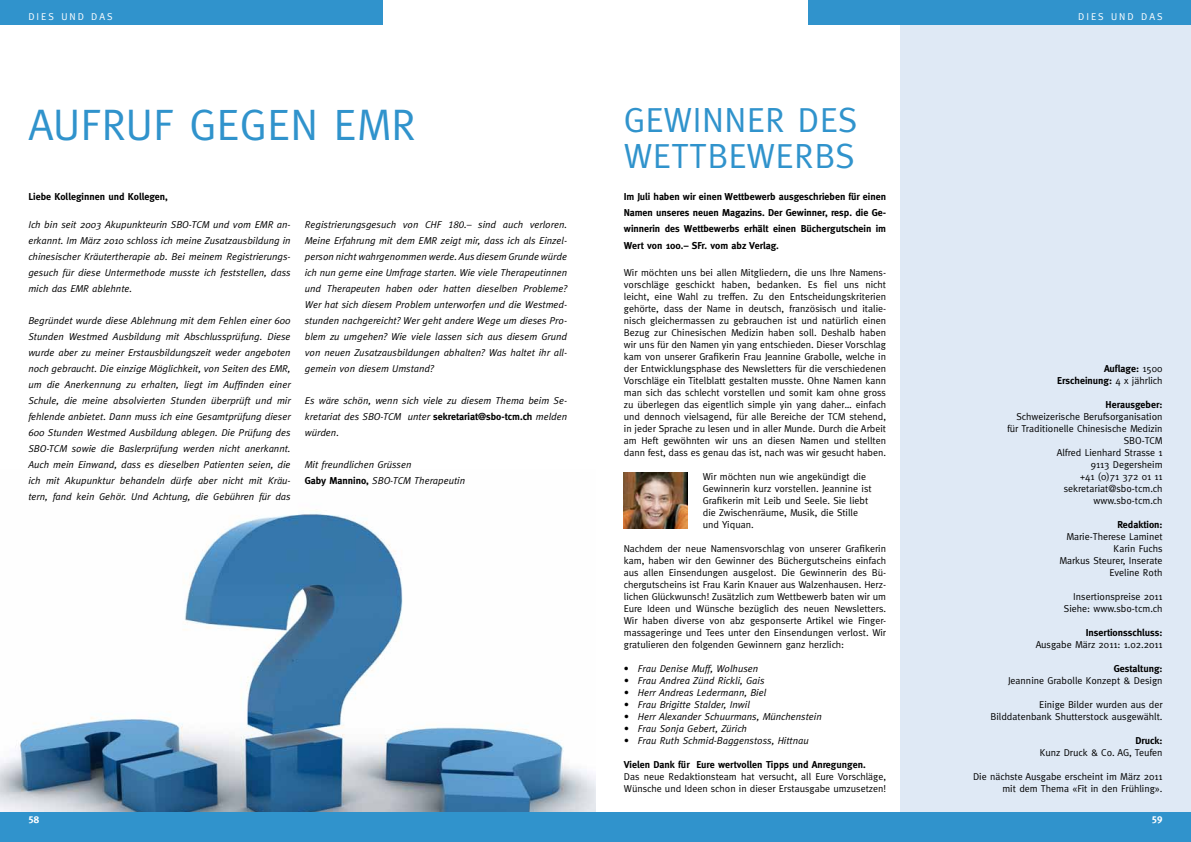
<style>
.page{position:relative;width:1191px;height:842px;background:#fff}
.page>*{position:absolute;margin:0;border:0;box-sizing:border-box;transform-origin:0 0}
.t1{font:44.1px "Meta";letter-spacing:.01em;color:#3093cc}
.t2{font:35px "Meta";color:#3093cc}
.t3{font:10px/12px "Meta";color:#000;text-align:right}
.t4{font:italic 10px/16px "Meta";color:#000;text-align:justify}
.t5{font:700 10px/16px "Meta";color:#000;text-align:justify}
.t6{font:10px "Meta";letter-spacing:.2em;color:#fff}
.t7{font:10px "Meta Bold Caps";color:#fff}
.s1{font-family:"Meta Italic Caps";font-style:normal}
.s2{font-weight:700;font-style:normal}
.s3{font-style:normal}
.s4{font-weight:400}
</style>
<div class="page">
<img style="left:0;top:513px;width:595px;height:299px">
<div style="left:0;top:0;width:383px;height:25px;background:#3093cc"></div>
<div style="left:900px;top:0;width:291px;height:842px;background:#dfe9f5"></div>
<div style="left:0;top:812px;width:1191px;height:30px;background:#3093cc"></div>
<div style="left:808px;top:0;width:383px;height:25px;background:#3093cc"></div>
<img style="left:624px;top:472px;width:63px;height:56px">
<p class="t6" style="left:28px;top:11px;width:86px">DIES UND DAS</p>
<h1 class="t1" style="left:28px;top:99px;width:390px">AUFRUF GEGEN EMR</h1>
<p class="t5" style="left:28px;top:188px;width:141px">Liebe Kolleginnen und Kollegen,</p>
<p class="t4" style="left:28px;top:216px;width:264px">Ich bin seit 2003 Akupunkteurin SBO-TCM und vom EMR an&shy;erkannt. Im März 2010 schloss ich meine Zusatzausbildung in chinesischer Kräutertherapie ab. Bei meinem Registrierungs&shy;gesuch für diese Untermethode musste ich feststellen, dass mich das EMR ablehnte.</p>
<p class="t4" style="left:28px;top:312px;width:264px">Begründet wurde diese Ablehnung mit dem Fehlen einer 600<br>Stunden Westmed Ausbildung mit Abschlussprüfung. Diese wurde aber zu meiner Erstausbildungszeit weder angeboten noch gebraucht. Die einzige Möglichkeit, von Seiten des EMR, um die Anerkennung zu erhalten, liegt im Auffinden einer Schule, die meine absolvierten Stunden überprüft und mir fehlende anbietet. Dann muss ich eine Gesamtprüfung dieser 600 Stunden Westmed Ausbildung ablegen. Die Prüfung des SBO-TCM sowie die Baslerprüfung werden nicht anerkannt.<br>Auch mein Einwand, dass es dieselben Patienten seien, die ich mit Akupunktur behandeln dürfe aber nicht mit Kräu&shy;tern, fand kein Gehör. Und Achtung, die Gebühren für das</p>
<p class="t4" style="left:305px;top:216px;width:264px">Registrierungsgesuch von CHF <span class="s1">180</span>.– sind auch verloren.<br>Meine Erfahrung mit dem EMR zeigt mir, dass ich als Einzel&shy;person nicht wahrgenommen werde. Aus diesem Grunde würde ich nun gerne eine Umfrage starten. Wie viele Therapeutinnen und Therapeuten haben oder hatten dieselben Probleme?<br>Wer hat sich diesem Problem unterworfen und die Westmed&shy;stunden nachgereicht? Wer geht andere Wege um dieses Pro&shy;blem zu umgehen? Wie viele lassen sich aus diesem Grund von neuen Zusatzausbildungen abhalten? Was haltet ihr all&shy;gemein von diesem Umstand?</p>
<p class="t4" style="left:305px;top:392px;width:264px">Es wäre schön, wenn sich viele zu diesem Thema beim Se&shy;kretariat des SBO-TCM unter <span class="s2">sekretariat@sbo-tcm.ch</span> melden würden.</p>
<p class="t4" style="left:305px;top:456px;width:162px">Mit freundlichen Grüssen<br><span class="s2">Gaby Mannino,</span> SBO-TCM Therapeutin</p>
<p class="t7" style="left:28px;top:811px;width:13px">XX</p>
<p class="t7" style="left:28px;top:813px;width:12px">58</p>
<h2 class="t2" style="left:624px;top:100px;width:42px">Gewinner</h2>
<h2 class="t2" style="left:797px;top:100px;width:20px">des</h2>
<h2 class="t2" style="left:624px;top:136px;width:50px">Wettbewerbs</h2>
<p class="t5" style="left:624px;top:189px;width:264px">Im Juli haben wir einen Wettbewerb ausgeschrieben für einen Namen unseres neuen Magazins. Der Gewinner, resp. die Ge&shy;winnerin des Wettbewerbs erhält einen Büchergutschein im Wert von 100.– SFr. vom abz Verlag.</p>
<p class="t3" style="left:624px;top:266px;width:264px;text-align:justify">Wir möchten uns bei allen Mitgliedern, die uns Ihre Namens&shy;vorschläge geschickt haben, bedanken. Es fiel uns nicht leicht, eine Wahl zu treffen. Zu den Entscheidungskriterien gehörte, dass der Name in deutsch, französisch und italie&shy;nisch gleichermassen zu gebrauchen ist und natürlich einen Bezug zur Chinesischen Medizin haben soll. Deshalb haben wir uns für den Namen yin yang entschieden. Dieser Vorschlag kam von unserer Grafikerin Frau Jeannine Grabolle, welche in der Entwicklungsphase des Newsletters für die verschiedenen Vorschläge ein Titelblatt gestalten musste. Ohne Namen kann man sich das schlecht vorstellen und somit kam ohne gross zu überlegen das eigentlich simple yin yang daher… einfach und dennoch vielsagend, für alle Bereiche der TCM stehend, in jeder Sprache zu lesen und in aller Munde. Durch die Arbeit am Heft gewöhnten wir uns an diesen Namen und stellten dann fest, dass es genau das ist, nach was wir gesucht haben.</p>
<p class="t3" style="left:703px;top:470px;width:170px;text-align:left">Wir möchten nun wie angekündigt die Gewinnerin kurz vorstellen. Jeannine ist Grafikerin mit Leib und Seele. Sie liebt die Zwischenräume, Musik, die Stille und Yiquan.</p>
<p class="t3" style="left:624px;top:542px;width:264px;text-align:justify">Nachdem der neue Namensvorschlag von unserer Grafikerin kam, haben wir den Gewinner des Büchergutscheins einfach aus allen Einsendungen ausgelost. Die Gewinnerin des Bü&shy;chergutscheins ist Frau Karin Knauer aus Walzenhausen. Herz&shy;lichen Glückwunsch! Zusätzlich zum Wettbewerb baten wir um Eure Ideen und Wünsche bezüglich des neuen Newsletters.<br>Wir haben diverse von abz gesponserte Artikel wie Finger&shy;massageringe und Tees unter den Einsendungen verlost. Wir gratulieren den folgenden Gewinnern ganz herzlich:</p>
<p class="t4" style="left:624px;top:660px;width:136px"><span class="s3">•</span> Frau Denise Muff, Wolhusen</p>
<p class="t4" style="left:624px;top:672px;width:142px">• Frau Andrea Zünd Rickli, Gais</p>
<p class="t4" style="left:624px;top:684px;width:144px">• Herr Andreas Ledermann, Biel</p>
<p class="t4" style="left:624px;top:696px;width:128px">• Frau Brigitte Stalder, Inwil</p>
<p class="t4" style="left:624px;top:708px;width:199px">• Herr Alexander Schuurmans, Münchenstein</p>
<p class="t4" style="left:624px;top:720px;width:125px">• Frau Sonja Gebert, Zürich</p>
<p class="t4" style="left:624px;top:732px;width:186px">• Frau Ruth Schmid-Baggenstoss, Hittnau</p>
<p class="t5" style="left:624px;top:756px;width:243px">Vielen Dank für Eure wertvollen Tipps und Anregungen.</p>
<p class="t3" style="left:624px;top:770px;width:264px;text-align:left">Das neue Redaktionsteam hat versucht, all Eure Vorschläge,<br>Wünsche und Ideen schon in dieser Erstausgabe umzusetzen!</p>
<p class="t6" style="left:1078px;top:11px;width:86px">DIES UND DAS</p>
<p class="t5" style="left:1057px;top:362px;width:107px;line-height:12px;text-align:right">Auflage: <span class="s4">1500<br></span>Erscheinung: <span class="s4">4 x jährlich</span></p>
<p class="t5" style="left:1105px;top:396px;width:58px">Herausgeber:</p>
<p class="t3" style="left:1007px;top:410px;width:157px">Schweizerische Berufsorganisation für Traditionelle Chinesische Medizin<br>SBO-TCM<br>Alfred Lienhard Strasse 1<br>9113 Degersheim<br>+41 (0)71 372 01 11 sekretariat@sbo-tcm.ch www.sbo-tcm.ch</p>
<p class="t5" style="left:1117px;top:516px;width:47px">Redaktion:</p>
<p class="t3" style="left:1059px;top:530px;width:105px">Marie-Therese Laminet<br>Karin Fuchs<br>Markus Steurer, Inserate<br>Eveline Roth</p>
<p class="t3" style="left:1064px;top:590px;width:100px">Insertionspreise 2011<br>Siehe: www.sbo-tcm.ch</p>
<p class="t5" style="left:1085px;top:624px;width:78px">Insertionsschluss:</p>
<p class="t3" style="left:1035px;top:638px;width:128px">Ausgabe März 2011: 1.02.2011</p>
<p class="t5" style="left:1114px;top:660px;width:50px">Gestaltung:</p>
<p class="t3" style="left:1008px;top:674px;width:156px">Jeannine Grabolle Konzept &amp; Design</p>
<p class="t3" style="left:990px;top:698px;width:173px">Einige Bilder wurden aus der<br>Bilddatenbank Shutterstock ausgewählt.</p>
<p class="t5" style="left:1135px;top:732px;width:29px">Druck:</p>
<p class="t3" style="left:1039px;top:746px;width:124px">Kunz Druck &amp; Co. AG, Teufen</p>
<p class="t3" style="left:973px;top:770px;width:191px">Die nächste Ausgabe erscheint im März 2011 mit dem Thema «Fit in den Frühling».</p>
<p class="t7" style="left:1152px;top:813px;width:12px">59</p>
</div>
